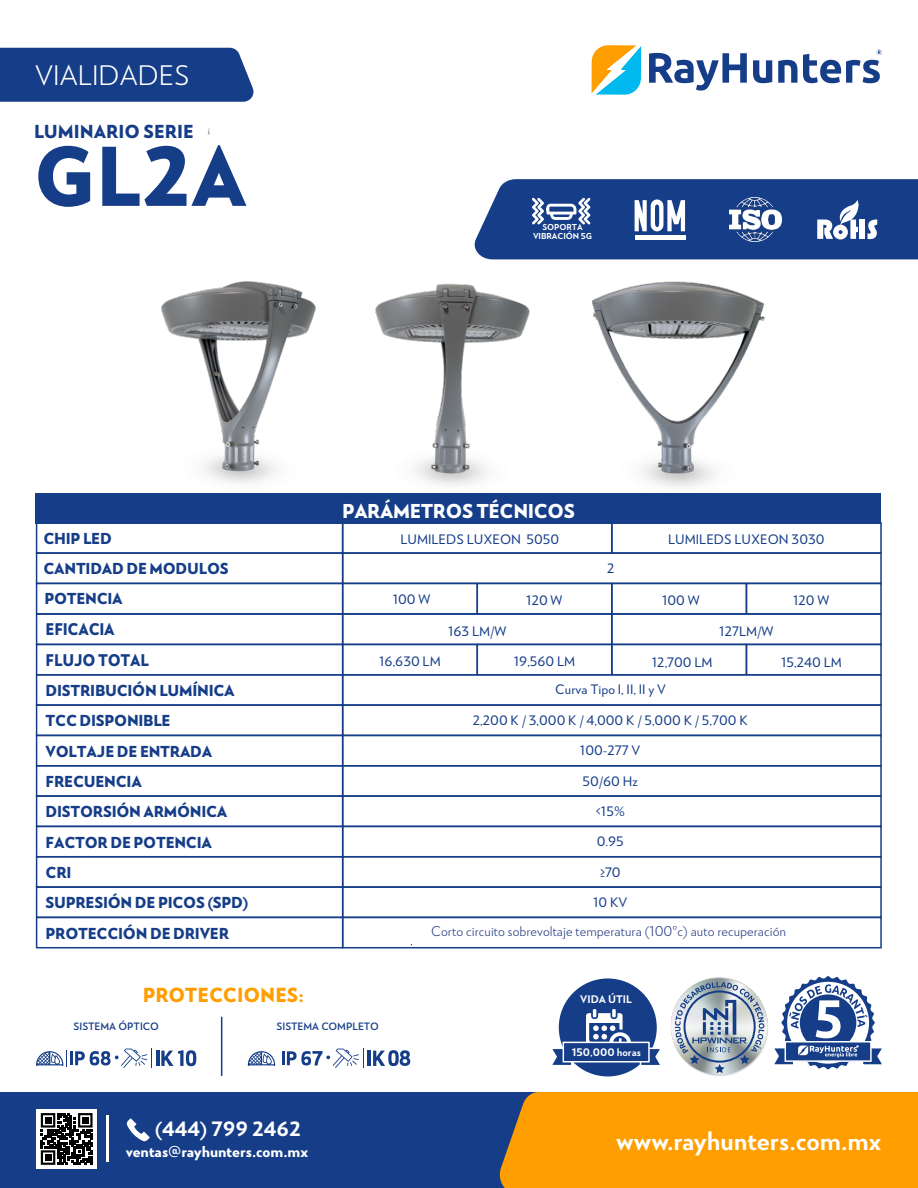
<style>
.page{position:relative;width:918px;height:1188px;background:#fff}
.page>*{position:absolute;margin:0;border:0;box-sizing:border-box;transform-origin:0 0}
.t1{font:900 81px "RNS Miles";color:#153d88}
.t2{font:27px "RNS Miles";color:#fff}
.t3{font:800 25.5px "RNS Miles";color:#fff}
.t4{font:800 19.8px "RNS Miles";color:#fff}
.t5{font:900 19.5px "RNS Miles";color:#ff9e00}
.t6{font:900 19.2px "RNS Miles";letter-spacing:-.02em;color:#fff}
.t7{font:900 18px "RNS Miles";color:#153d88}
.t8{font:900 16.2px "RNS Miles";letter-spacing:-.02em;color:#153d88;scale:.94 1}
.t9{font:900 15.15px "RNS Miles";letter-spacing:-.02em;color:#153d88}
.t10{font:900 15px "RNS Miles";color:#fff}
.t11{font:13.5px "RNS Miles";color:#2a3f85}
.t12{font:500 13.05px "RNS Miles";color:#153d88}
.t13{font:800 10.5px "RNS Miles";color:#fff}
.t14{font:700 10.2px "RNS Miles";color:#153d88}
.t15{font:800 8.25px/8.9px "RNS Miles";letter-spacing:-.01em;color:#fff;text-align:center}
</style>
<div class="page">
<svg style="left:207px;top:128px;width:3px;height:7px"></svg>
<div style="left:0;top:1092px;width:918px;height:96px;background:#153d88"></div>
<div style="left:499px;top:1092px;width:419px;height:96px;background:#ff9e00"></div>
<hr style="left:107px;top:1116px;width:2px;height:46px;background:#fff">
<svg style="left:126px;top:1118px;width:24px;height:23px"></svg>
<svg style="left:753px;top:60px;width:19px;height:23px"></svg>
<svg style="left:778px;top:60px;width:19px;height:23px"></svg>
<svg style="left:591px;top:45px;width:156px;height:50px"></svg>
<svg style="left:803px;top:50px;width:79px;height:33px"></svg>
<hr style="left:156px;top:1051px;width:3px;height:15px;background:#153d88">
<svg style="left:161px;top:1050px;width:35px;height:16px"></svg>
<svg style="left:36px;top:1050px;width:31px;height:16px"></svg>
<hr style="left:70px;top:1051px;width:3px;height:14px;background:#153d88">
<hr style="left:221px;top:1017px;width:1px;height:59px;background:#153d88">
<hr style="left:368px;top:1051px;width:3px;height:15px;background:#153d88">
<svg style="left:373px;top:1050px;width:37px;height:16px"></svg>
<svg style="left:247px;top:1051px;width:29px;height:15px"></svg>
<hr style="left:282px;top:1051px;width:3px;height:14px;background:#153d88">
<svg style="left:75px;top:1048px;width:77px;height:20px"></svg>
<svg style="left:287px;top:1048px;width:77px;height:20px"></svg>
<div style="left:37px;top:1109px;width:60px;height:60px;background:#fff"></div>
<svg style="left:41px;top:1113px;width:52px;height:52px"></svg>
<div style="left:45px;top:1154px;width:6px;height:7px;background:#000"></div>
<svg style="left:671px;top:976px;width:211px;height:99px"></svg>
<div style="left:559px;top:978px;width:98px;height:98px;background:#153d88;border-radius:50%"></div>
<svg style="left:586px;top:1009px;width:45px;height:33px"></svg>
<svg style="left:552px;top:1049px;width:19px;height:16px"></svg>
<svg style="left:639px;top:1047px;width:21px;height:18px"></svg>
<div style="left:563px;top:1042px;width:87px;height:21px;background:#153d88;border:2px solid #fff"></div>
<div style="left:0;top:48px;width:254px;height:54px;background:#153d88"></div>
<svg style="left:481px;top:179px;width:437px;height:80px;background:#3a5b9a"></svg>
<img style="left:604px;top:227px;width:223px;height:260px">
<img style="left:161px;top:281px;width:143px;height:202px">
<img style="left:304px;top:227px;width:300px;height:258px">
<div style="left:36px;top:613px;width:307px;height:32px;border:2px solid #153d88"></div>
<div style="left:35px;top:493px;width:846px;height:31px;background:#153d88"></div>
<div style="left:36px;top:644px;width:307px;height:32px;border:2px solid #153d88"></div>
<div style="left:36px;top:674px;width:307px;height:32px;border:2px solid #153d88"></div>
<div style="left:36px;top:704px;width:307px;height:32px;border:2px solid #153d88"></div>
<div style="left:342px;top:704px;width:540px;height:32px;border:2px solid #153d88"></div>
<div style="left:36px;top:735px;width:307px;height:31px;border:2px solid #153d88"></div>
<div style="left:342px;top:735px;width:540px;height:31px;border:2px solid #153d88"></div>
<div style="left:36px;top:856px;width:307px;height:32px;border:2px solid #153d88"></div>
<div style="left:342px;top:856px;width:540px;height:32px;border:2px solid #153d88"></div>
<div style="left:36px;top:886px;width:307px;height:32px;border:2px solid #153d88"></div>
<div style="left:342px;top:886px;width:540px;height:32px;border:2px solid #153d88"></div>
<div style="left:36px;top:765px;width:307px;height:32px;border:2px solid #153d88"></div>
<div style="left:342px;top:765px;width:540px;height:32px;border:2px solid #153d88"></div>
<div style="left:36px;top:795px;width:307px;height:32px;border:2px solid #153d88"></div>
<div style="left:342px;top:795px;width:540px;height:32px;border:2px solid #153d88"></div>
<div style="left:36px;top:552px;width:307px;height:32px;border:2px solid #153d88"></div>
<div style="left:36px;top:917px;width:307px;height:31px;border:2px solid #153d88"></div>
<div style="left:342px;top:917px;width:540px;height:31px;border:2px solid #153d88"></div>
<div style="left:342px;top:522px;width:271px;height:32px;border:2px solid #153d88"></div>
<div style="left:611px;top:522px;width:271px;height:32px;border:2px solid #153d88"></div>
<div style="left:342px;top:583px;width:136px;height:32px;border:2px solid #153d88"></div>
<div style="left:477px;top:583px;width:136px;height:32px;border:2px solid #153d88"></div>
<div style="left:611px;top:583px;width:136px;height:32px;border:2px solid #153d88"></div>
<div style="left:746px;top:583px;width:136px;height:32px;border:2px solid #153d88"></div>
<div style="left:342px;top:613px;width:271px;height:32px;border:2px solid #153d88"></div>
<div style="left:611px;top:613px;width:271px;height:32px;border:2px solid #153d88"></div>
<div style="left:342px;top:644px;width:136px;height:32px;border:2px solid #153d88"></div>
<div style="left:477px;top:644px;width:136px;height:32px;border:2px solid #153d88"></div>
<div style="left:611px;top:644px;width:136px;height:32px;border:2px solid #153d88"></div>
<div style="left:746px;top:644px;width:136px;height:32px;border:2px solid #153d88"></div>
<h2 class="t2" style="left:35px;top:58px;width:156px">VIALIDADES</h2>
<h3 class="t7" style="left:34px;top:119px;width:161px">LUMINARIO SERIE</h3>
<h1 class="t1" style="left:33px;top:121px;width:215px">GL2A</h1>
<p class="t15" style="left:533px;top:223px;width:61px">SOPORTA<br>VIBRACIÓN 5G</p>
<h3 class="t6" style="left:342px;top:498px;width:234px">PARÁMETROS TÉCNICOS</h3>
<p class="t9" style="left:43px;top:528px;width:70px">CHIP LED</p>
<p class="t12" style="left:400px;top:531px;width:160px">LUMILEDS LUXEON 5050</p>
<p class="t12" style="left:668px;top:531px;width:158px">LUMILEDS LUXEON 3030</p>
<p class="t9" style="left:43px;top:558px;width:187px">CANTIDAD DE MODULOS</p>
<p class="t12" style="left:607px;top:559px;width:9px">2</p>
<p class="t9" style="left:44px;top:588px;width:80px">POTENCIA</p>
<p class="t8" style="left:46px;top:619px;width:75px">EFICACIA</p>
<p class="t12" style="left:393px;top:591px;width:39px">100 W</p>
<p class="t12" style="left:448px;top:622px;width:60px">163 LM/W</p>
<p class="t12" style="left:526px;top:592px;width:38px">120 W</p>
<p class="t12" style="left:662px;top:592px;width:39px">100 W</p>
<p class="t12" style="left:719px;top:622px;width:56px">127LM/W</p>
<p class="t12" style="left:793px;top:592px;width:38px">120 W</p>
<p class="t8" style="left:46px;top:649px;width:112px">FLUJO TOTAL</p>
<p class="t12" style="left:379px;top:653px;width:63px">16,630 LM</p>
<p class="t9" style="left:46px;top:680px;width:191px">DISTRIBUCIÓN LUMÍNICA</p>
<p class="t12" style="left:555px;top:681px;width:112px">Curva Tipo I, II, II y V</p>
<p class="t9" style="left:46px;top:711px;width:127px">TCC DISPONIBLE</p>
<p class="t12" style="left:473px;top:712px;width:276px">2,200 K / 3,000 K / 4,000 K / 5,000 K / 5,700 K</p>
<p class="t9" style="left:46px;top:741px;width:168px">VOLTAJE DE ENTRADA</p>
<p class="t12" style="left:580px;top:742px;width:62px">100-277 V</p>
<p class="t12" style="left:514px;top:652px;width:63px">19,560 LM</p>
<p class="t12" style="left:652px;top:653px;width:62px">12,700 LM</p>
<p class="t9" style="left:46px;top:771px;width:98px">FRECUENCIA</p>
<p class="t12" style="left:582px;top:772px;width:57px">50/60 Hz</p>
<p class="t9" style="left:46px;top:802px;width:183px">DISTORSIÓN ARMÓNICA</p>
<p class="t12" style="left:596px;top:803px;width:30px">&lt;15%</p>
<p class="t9" style="left:46px;top:832px;width:168px">FACTOR DE POTENCIA</p>
<p class="t12" style="left:597px;top:833px;width:28px">0.95</p>
<p class="t9" style="left:46px;top:862px;width:27px">CRI</p>
<p class="t12" style="left:600px;top:863px;width:22px">≥70</p>
<p class="t9" style="left:46px;top:893px;width:204px">SUPRESIÓN DE PICOS (SPD)</p>
<p class="t12" style="left:593px;top:894px;width:36px">10 KV</p>
<p class="t12" style="left:781px;top:653px;width:62px">15,240 LM</p>
<p class="t9" style="left:46px;top:923px;width:185px">PROTECCIÓN DE DRIVER</p>
<p class="t11" style="left:431px;top:922px;width:357px">Corto circuito sobrevoltaje temperatura (100°c) auto recuperación</p>
<h3 class="t5" style="left:143px;top:982px;width:163px">PROTECCIONES:</h3>
<p class="t14" style="left:73px;top:1020px;width:87px">SISTEMA ÓPTICO</p>
<p class="t14" style="left:276px;top:1020px;width:104px">SISTEMA COMPLETO</p>
<h3 class="t4" style="left:155px;top:1115px;width:148px">(444) 799 2462</h3>
<p class="t10" style="left:126px;top:1142px;width:184px">ventas@rayhunters.com.mx</p>
<p class="t13" style="left:580px;top:992px;width:53px">VIDA ÚTIL</p>
<p class="t13" style="left:572px;top:1045px;width:71px">150,000 horas</p>
<h3 class="t3" style="left:616px;top:1124px;width:267px">www.rayhunters.com.mx</h3>
</div>
